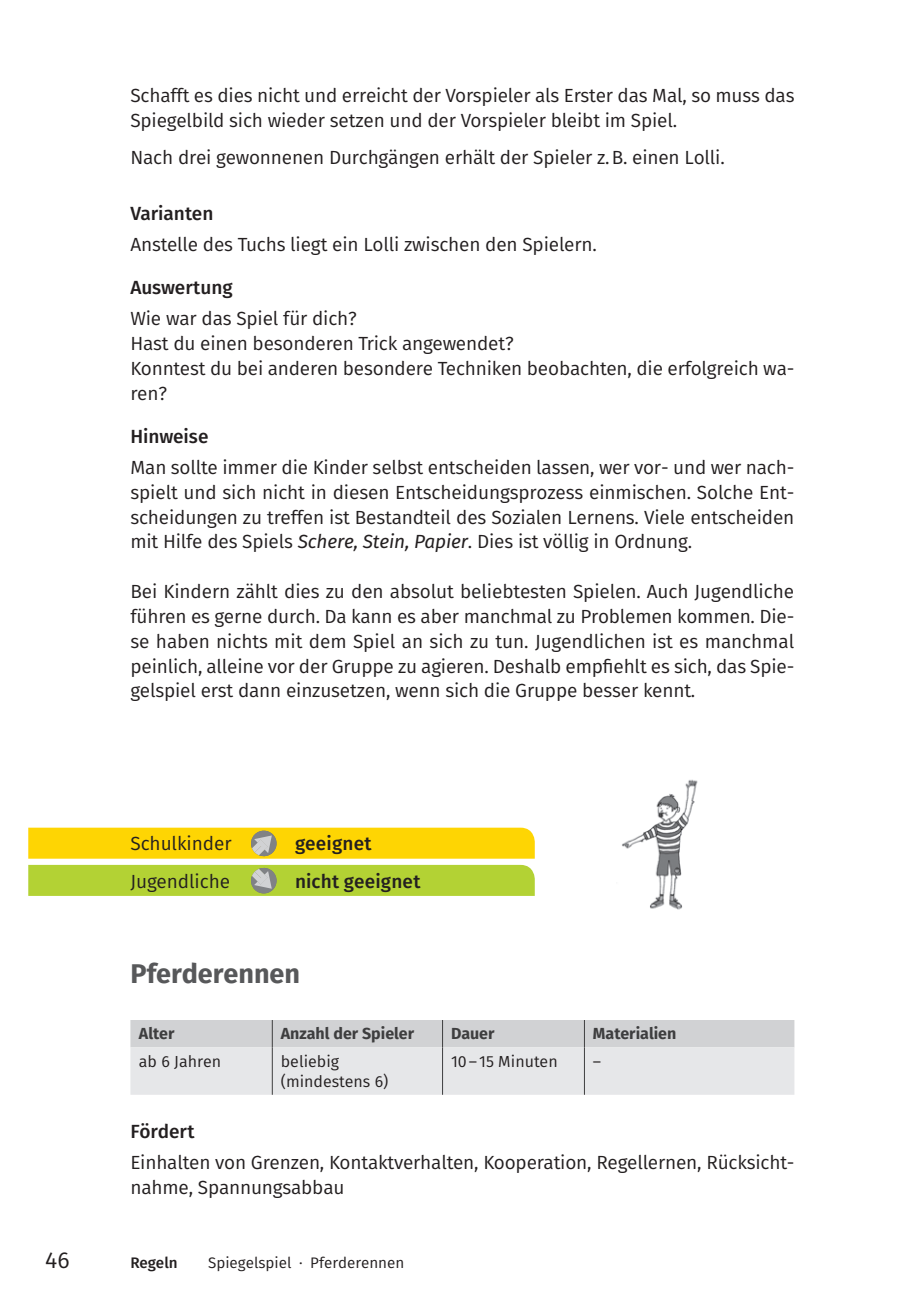
<style>
.page{position:relative;width:910px;height:1306px;background:#fff}
.page>*{position:absolute;margin:0;border:0;box-sizing:border-box;transform-origin:0 0}
.t1{font:700 27px "Fira Sans";color:#57585a}
.t2{font:23px "Fira Sans";color:#231f20}
.t3{font:19px/24.8px "Fira Sans";letter-spacing:-.01em;color:#231f20}
.t4{font:500 19px "Fira Sans";color:#231f20}
.t5{font:16px/20px "Fira Sans";color:#231f20}
.t6{font:700 16px "Fira Sans";color:#3e3e3f}
.t7{font:15.2px "Fira Sans";color:#231f20}
.t8{font:500 15.2px "Fira Sans";color:#231f20}
.s1{font-style:italic}
</style>
<div class="page">
<svg style="left:130px;top:1020px;width:664px;height:74px;background:#dddee0"></svg>
<hr style="left:272px;top:1047px;width:1px;height:47px;background:#3e3e3f">
<hr style="left:442px;top:1047px;width:1px;height:47px;background:#3e3e3f">
<hr style="left:583px;top:1047px;width:1px;height:47px;background:#3e3e3f">
<svg style="left:28px;top:827px;width:506px;height:31px;background:#fad40e"></svg>
<svg style="left:28px;top:864px;width:506px;height:31px;background:#b4d13e"></svg>
<img style="left:622px;top:779px;width:76px;height:131px">
<p class="t3" style="left:130px;top:82px;width:665px">Schafft es dies nicht und erreicht der Vorspieler als Erster das Mal, so muss das<br>Spiegelbild sich wieder setzen und der Vorspieler bleibt im Spiel.</p>
<p class="t3" style="left:130px;top:144px;width:595px">Nach drei gewonnenen Durchgängen erhält der Spieler z.B. einen Lolli.</p>
<p class="t4" style="left:130px;top:198px;width:84px">Varianten</p>
<p class="t3" style="left:130px;top:231px;width:467px">Anstelle des Tuchs liegt ein Lolli zwischen den Spielern.</p>
<p class="t4" style="left:130px;top:272px;width:104px">Auswertung</p>
<p class="t3" style="left:130px;top:305px;width:665px">Wie war das Spiel für dich?<br>Hast du einen besonderen Trick angewendet?<br>Konntest du bei anderen besondere Techniken beobachten, die erfolgreich wa&shy;ren?</p>
<p class="t4" style="left:130px;top:421px;width:80px">Hinweise</p>
<p class="t3" style="left:130px;top:454px;width:665px;text-align:justify">Man sollte immer die Kinder selbst entscheiden lassen, wer vor- und wer nach&shy;spielt und sich nicht in diesen Entscheidungsprozess einmischen. Solche Ent&shy;scheidungen zu treffen ist Bestandteil des Sozialen Lernens. Viele entscheiden mit Hilfe des Spiels <span class="s1">Schere, Stein, Papier</span>. Dies ist völlig in Ordnung.</p>
<p class="t3" style="left:130px;top:578px;width:665px;text-align:justify">Bei Kindern zählt dies zu den absolut beliebtesten Spielen. Auch Jugendliche führen es gerne durch. Da kann es aber manchmal zu Problemen kommen. Die&shy;se haben nichts mit dem Spiel an sich zu tun. Jugendlichen ist es manchmal peinlich, alleine vor der Gruppe zu agieren. Deshalb empfiehlt es sich, das Spie&shy;gelspiel erst dann einzusetzen, wenn sich die Gruppe besser kennt.</p>
<p class="t3" style="left:130px;top:830px;width:103px">Schulkinder</p>
<p class="t4" style="left:295px;top:828px;width:78px">geeignet</p>
<p class="t3" style="left:130px;top:868px;width:101px">Jugendliche</p>
<p class="t4" style="left:295px;top:865px;width:127px">nicht geeignet</p>
<h1 class="t1" style="left:130px;top:950px;width:171px">Pferderennen</h1>
<p class="t6" style="left:139px;top:1019px;width:37px">Alter</p>
<p class="t6" style="left:281px;top:1019px;width:135px">Anzahl der Spieler</p>
<p class="t6" style="left:451px;top:1019px;width:45px">Dauer</p>
<p class="t6" style="left:592px;top:1019px;width:85px">Materialien</p>
<p class="t5" style="left:139px;top:1050px;width:84px">ab 6 Jahren</p>
<p class="t5" style="left:281px;top:1050px;width:109px">beliebig (mindestens 6)</p>
<p class="t5" style="left:451px;top:1050px;width:108px">10–15 Minuten</p>
<p class="t5" style="left:592px;top:1050px;width:10px">–</p>
<p class="t4" style="left:130px;top:1115px;width:66px">Fördert</p>
<p class="t3" style="left:130px;top:1149px;width:665px">Einhalten von Grenzen, Kontaktverhalten, Kooperation, Regellernen, Rücksicht&shy;nahme, Spannungsabbau</p>
<p class="t2" style="left:45px;top:1242px;width:26px">46</p>
<p class="t8" style="left:130px;top:1250px;width:49px">Regeln</p>
<p class="t7" style="left:208px;top:1251px;width:198px">Spiegelspiel · Pferderennen</p>
</div>
